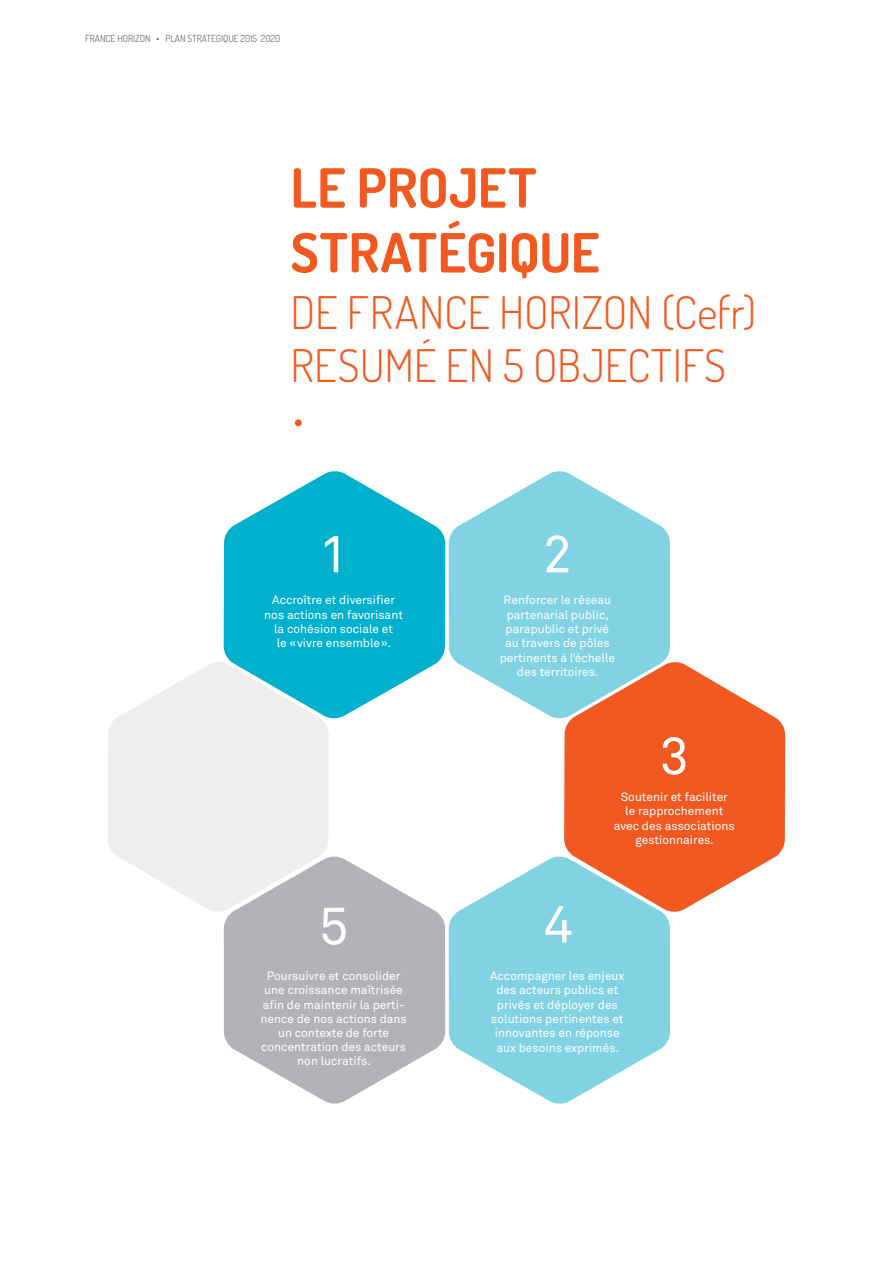
<style>
.page{position:relative;width:893px;height:1263px;background:#fff}
.page>*{position:absolute;margin:0;border:0;box-sizing:border-box;transform-origin:0 0}
.t1{font:700 54px/64.8px "Dosis";color:#f15921}
.t2{font:52.2px "Akkurat";color:#fff}
.t3{font:300 45px/52.5px "Dosis";letter-spacing:.005em;color:#f15921}
.t4{font:12px/14.4px "Akkurat";color:#fff;text-align:center}
.t5{font:300 9.75px "Dosis";color:#4b4c4d}
</style>
<div class="page">
<div style="left:295px;top:419px;width:7px;height:7px;background:#f15921;border-radius:50%"></div>
<svg style="left:564px;top:662px;width:221px;height:250px;background:#f37242"></svg>
<svg style="left:108px;top:662px;width:221px;height:250px;fill:#eeeeef"></svg>
<svg style="left:449px;top:471px;width:221px;height:248px;fill:#81d2e2"></svg>
<svg style="left:449px;top:856px;width:221px;height:248px;fill:#81d2e2"></svg>
<svg style="left:224px;top:856px;width:221px;height:248px;fill:#b2b3b7"></svg>
<svg style="left:224px;top:471px;width:221px;height:248px;fill:#00b1cd"></svg>
<p class="t5" style="left:85px;top:32px;width:197px">FRANCE HORIZON • PLAN STRATEGIQUE 2015 2020</p>
<h1 class="t1" style="left:291px;top:154px;width:310px">LE PROJET<br>STRATÉGIQUE</h1>
<h3 class="t3" style="left:291px;top:285px;width:467px">DE FRANCE HORIZON (Cefr)<br>RESUMÉ EN 5 OBJECTIFS</h3>
<h2 class="t2" style="left:319px;top:523px;width:31px">1</h2>
<p class="t4" style="left:264px;top:593px;width:140px">Accroître et diversifier nos actions en favorisant la cohésion sociale et<br>le «vivre ensemble».</p>
<h2 class="t2" style="left:319px;top:895px;width:31px">5</h2>
<p class="t4" style="left:260px;top:969px;width:148px">Poursuivre et consolider une croissance maîtrisée afin de maintenir la perti&shy;nence de nos actions dans un contexte de forte concentration des acteurs non lucratifs.</p>
<h2 class="t2" style="left:543px;top:523px;width:31px">2</h2>
<p class="t4" style="left:500px;top:593px;width:117px">Renforcer le réseau partenarial public, parapublic et privé au travers de pôles pertinents à l’échelle des territoires.</p>
<h2 class="t2" style="left:660px;top:725px;width:31px">3</h2>
<p class="t4" style="left:614px;top:790px;width:122px">Soutenir et faciliter<br>le rapprochement avec des associations gestionnaires.</p>
<h2 class="t2" style="left:544px;top:894px;width:31px">4</h2>
<p class="t4" style="left:490px;top:969px;width:136px">Accompagner les enjeux des acteurs publics et privés et déployer des solutions pertinentes et innovantes en réponse aux besoins exprimés.</p>
</div>
